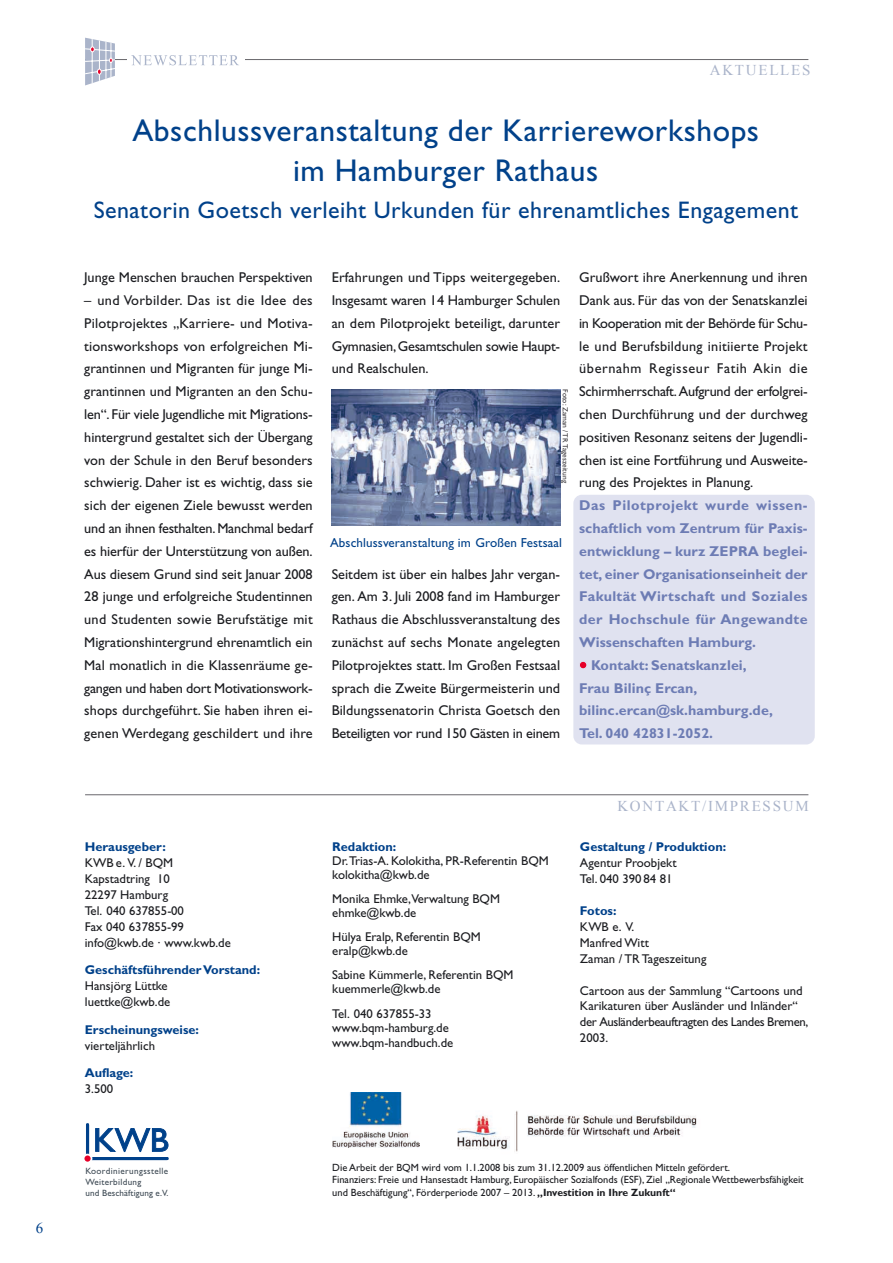
<style>
.page{position:relative;width:893px;height:1263px;background:#fff}
.page>*{position:absolute;margin:0;border:0;box-sizing:border-box;transform-origin:0 0}
.t1{font:31.5px/40.2px "Gill Sans";letter-spacing:.02em;color:#00418a;text-align:center}
.t2{font:24px "Gill Sans";letter-spacing:.02em;color:#00418a}
.t3{font:15px "Times New Roman";letter-spacing:.115em;color:#aab4ca}
.t4{font:15px "Times New Roman";color:#00418a}
.t5{font:14.25px/22.8px "Gill Sans";letter-spacing:.005em;color:#1b1c20;text-align:justify}
.t6{font:700 14.25px "Gill Sans";letter-spacing:.005em;color:#6d7cb4}
.t7{font:700 14.25px "Gill Sans";letter-spacing:.04em;color:#6d7cb4}
.t8{font:700 14.25px "Gill Sans";letter-spacing:.03em;color:#6d7cb4}
.t9{font:13.05px "Gill Sans";letter-spacing:.01em;color:#00418a}
.t10{font:12.75px/15.9px "Gill Sans";color:#1b1c20}
.t11{font:700 12.75px "Gill Sans";color:#00418a}
.t12{font:10.5px/12.6px "Gill Sans";color:#1b1c20}
.t13{font:9.15px/11.1px "Gill Sans";letter-spacing:.035em;color:#3f4b55}
.t14{font:7.5px "Gill Sans";letter-spacing:.01em;color:#39363a}
.s1{font-weight:700}
</style>
<div class="page">
<div style="left:573px;top:495px;width:241px;height:250px;background:#e0e2f0;border-radius:9px"></div>
<svg style="left:84px;top:1123px;width:85px;height:39px"></svg>
<hr style="left:85px;top:59px;width:723px;height:1px;background:#68676c">
<div style="left:127px;top:48px;width:117px;height:24px;background:#fff"></div>
<svg style="left:131px;top:55px;width:108px;height:10px"></svg>
<svg style="left:85px;top:38px;width:30px;height:47px"></svg>
<hr style="left:85px;top:795px;width:723px;height:1px;background:#68676c">
<img style="left:331px;top:390px;width:229px;height:136px">
<img style="left:457px;top:1110px;width:240px;height:42px">
<img style="left:332px;top:1093px;width:88px;height:54px">
<div style="left:578px;top:661px;width:9px;height:8px;background:#e60029;border:1px solid #e0e2f0;border-radius:50%"></div>
<p class="t4" style="left:36px;top:1220px;width:9px">6</p>
<p class="t3" style="left:709px;top:61px;width:102px">AKTUELLES</p>
<h1 class="t1" style="left:132px;top:114px;width:628px">Abschlussveranstaltung der Karriereworkshops im Hamburger Rathaus</h1>
<h2 class="t2" style="left:94px;top:202px;width:705px">Senatorin Goetsch verleiht Urkunden für ehrenamtliches Engagement</h2>
<p class="t5" style="left:84px;top:268px;width:230px">Junge Menschen brauchen Perspektiven</p>
<p class="t5" style="left:84px;top:290px;width:230px">– und Vorbilder. Das ist die Idee des Pilotprojektes „Karriere- und Motiva&shy;tionsworkshops von erfolgreichen Mi&shy;grantinnen und Migranten für junge Mi&shy;grantinnen und Migranten an den Schu&shy;len“. Für viele Jugendliche mit Migrations&shy;hintergrund gestaltet sich der Übergang von der Schule in den Beruf besonders schwierig. Daher ist es wichtig, dass sie sich der eigenen Ziele bewusst werden und an ihnen festhalten. Manchmal bedarf es hierfür der Unterstützung von außen.<br>Aus diesem Grund sind seit Januar 2008<br>28 junge und erfolgreiche Studentinnen und Studenten sowie Berufstätige mit Migrationshintergrund ehrenamtlich ein Mal monatlich in die Klassenräume ge&shy;gangen und haben dort Motivationswork&shy;shops durchgeführt. Sie haben ihren ei&shy;genen Werdegang geschildert und ihre</p>
<p class="t5" style="left:332px;top:268px;width:230px">Erfahrungen und Tipps weitergegeben.<br>Insgesamt waren 14 Hamburger Schulen an dem Pilotprojekt beteiligt, darunter Gymnasien, Gesamtschulen sowie Haupt&shy;und Realschulen.</p>
<p class="t14" style="left:568px;top:389px;width:95px;rotate:90deg">Foto: Zaman / TR Tageszeitung</p>
<p class="t9" style="left:330px;top:539px;width:233px">Abschlussveranstaltung im Großen Festsaal</p>
<p class="t5" style="left:332px;top:564px;width:230px">Seitdem ist über ein halbes Jahr vergan&shy;gen. Am 3. Juli 2008 fand im Hamburger Rathaus die Abschlussveranstaltung des zunächst auf sechs Monate angelegten Pilotprojektes statt. Im Großen Festsaal sprach die Zweite Bürgermeisterin und Bildungssenatorin Christa Goetsch den Beteiligten vor rund 150 Gästen in einem</p>
<p class="t5" style="left:579px;top:268px;width:230px">Grußwort ihre Anerkennung und ihren Dank aus. Für das von der Senatskanzlei in Kooperation mit der Behörde für Schu&shy;le und Berufsbildung initiierte Projekt übernahm Regisseur Fatih Akin die Schirmherrschaft. Aufgrund der erfolgrei&shy;chen Durchführung und der durchweg positiven Resonanz seitens der Jugendli&shy;chen ist eine Fortführung und Ausweite&shy;rung des Projektes in Planung.</p>
<p class="t7" style="left:579px;top:500px;width:230px">Das Pilotprojekt wurde wissen-</p>
<p class="t6" style="left:579px;top:523px;width:230px">schaftlich vom Zentrum für Paxis-</p>
<p class="t6" style="left:579px;top:546px;width:230px">entwicklung – kurz ZEPRA beglei-</p>
<p class="t6" style="left:579px;top:569px;width:230px">tet, einer Organisationseinheit der</p>
<p class="t6" style="left:579px;top:592px;width:230px">Fakultät Wirtschaft und Soziales</p>
<p class="t8" style="left:579px;top:614px;width:230px">der Hochschule für Angewandte</p>
<p class="t6" style="left:579px;top:637px;width:178px">Wissenschaften Hamburg.</p>
<p class="t6" style="left:591px;top:660px;width:157px">Kontakt: Senatskanzlei,</p>
<p class="t6" style="left:579px;top:683px;width:120px">Frau Bilinç Ercan,</p>
<p class="t6" style="left:579px;top:706px;width:195px">bilinc.ercan@sk.hamburg.de,</p>
<p class="t6" style="left:579px;top:728px;width:135px">Tel. 040 42831-2052.</p>
<p class="t11" style="left:85px;top:842px;width:82px">Herausgeber:</p>
<p class="t10" style="left:85px;top:856px;width:147px">KWB e. V. / BQM<br>Kapstadtring 10<br>22297 Hamburg<br>Tel. 040 637855- 00<br>Fax 040 637855- 99 info@kwb.de · www.kwb.de</p>
<p class="t11" style="left:85px;top:966px;width:177px">Geschäftsführender Vorstand:</p>
<p class="t10" style="left:85px;top:979px;width:87px">Hansjörg Lüttke luettke@kwb.de</p>
<p class="t11" style="left:85px;top:1025px;width:116px">Erscheinungsweise:</p>
<p class="t10" style="left:85px;top:1039px;width:72px">vierteljährlich</p>
<p class="t11" style="left:85px;top:1069px;width:50px">Auflage:</p>
<p class="t10" style="left:85px;top:1083px;width:30px">3.500</p>
<p class="t11" style="left:332px;top:843px;width:65px">Redaktion:</p>
<p class="t10" style="left:332px;top:855px;width:218px;line-height:14px">Dr.Trias-A. Kolokitha, PR-Referentin BQM kolokitha@kwb.de</p>
<p class="t10" style="left:332px;top:893px;width:169px;line-height:14.1px">Monika Ehmke,Verwaltung BQM ehmke@kwb.de</p>
<p class="t10" style="left:332px;top:931px;width:150px;line-height:14.1px">Hülya Eralp, Referentin BQM eralp@kwb.de</p>
<p class="t10" style="left:332px;top:969px;width:183px;line-height:14.1px">Sabine Kümmerle, Referentin BQM kuemmerle@kwb.de</p>
<p class="t10" style="left:332px;top:1009px;width:123px;line-height:14.1px">Tel. 040 637855-33 www.bqm-hamburg.de www.bqm-handbuch.de</p>
<p class="t3" style="left:617px;top:798px;width:193px">KONTAKT/IMPRESSUM</p>
<p class="t11" style="left:580px;top:842px;width:148px">Gestaltung / Produktion:</p>
<p class="t10" style="left:580px;top:856px;width:98px">Agentur Proobjekt<br>Tel. 040 390 84 81</p>
<p class="t11" style="left:580px;top:906px;width:38px">Fotos:</p>
<p class="t10" style="left:580px;top:920px;width:128px">KWB e. V.<br>Manfred Witt<br>Zaman / TR Tageszeitung</p>
<p class="t10" style="left:580px;top:984px;width:230px">Cartoon aus der Sammlung “Cartoons und Karikaturen über Ausländer und Inländer“ der Ausländerbeauftragten des Landes Bremen, 2003.</p>
<p class="t13" style="left:85px;top:1166px;width:85px">Koordinierungsstelle<br>Weiterbildung<br>und Beschäftigung e.V.</p>
<p class="t12" style="left:332px;top:1162px;width:473px">Die Arbeit der BQM wird vom 1.1.2008 bis zum 31.12.2009 aus öffentlichen Mitteln gefördert.<br>Finanziers: Freie und Hansestadt Hamburg, Europäischer Sozialfonds (ESF), Ziel „Regionale Wettbewerbsfähigkeit und Beschäftigung“, Förderperiode 2007 – 2013. <span class="s1">„Investition in Ihre Zukunft“</span></p>
</div>
